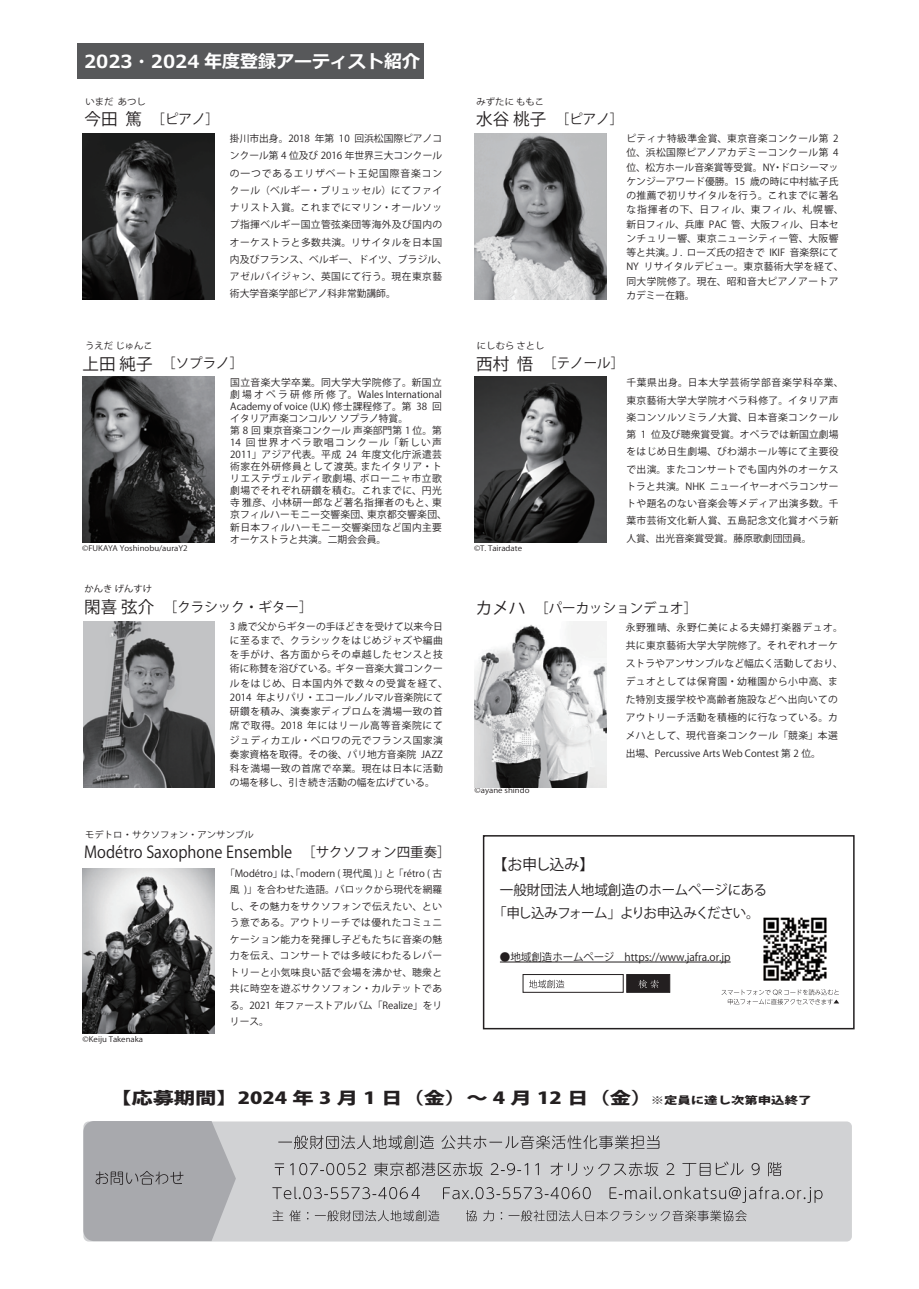
<style>
.page{position:relative;width:919px;height:1289px;background:#fff}
.page>*{position:absolute;margin:0;border:0;box-sizing:border-box;transform-origin:0 0}
.t1{font:700 18px "Meiryo";color:#fff}
.t2{font:800 16.5px "Koz Go Pr 6 N";color:#231f20;scale:1.29 1}
.t3{font:16.5px "Koz Go Pr 6 N";color:#231f20}
.t4{font:16.35px "Koz Go Pr 6 N";letter-spacing:.005em;color:#231f20;scale:.92 1}
.t5{font:15.3px "Koz Go Pr 6 N";letter-spacing:-.035em;color:#231f20}
.t6{font:13.65px/22.8px "Koz Go Pr 6 N";letter-spacing:-.02em;color:#231f20;text-align:center}
.t7{font:13.5px "Koz Go Pr 6 N";color:#231f20}
.t8{font:10.65px "Koz Go Pr 6 N";color:#231f20}
.t9{font:9.75px/14.2px "Koz Go Pr 6 N";letter-spacing:.04em;color:#231f20}
.t10{font:9px "Koz Go Pr 6 N";color:#231f20;scale:1.04 1}
.t11{font:7.5px "Koz Go Pr 6 N";color:#231f20;scale:1.09 1}
.s1{font-size:16.5px}
.s2{font-size:13.5px}
.s3{font-size:10.35px}
</style>
<div class="page">
<div style="left:83px;top:1121px;width:768px;height:120px;background:#d1d2d4;border-radius:5px"></div>
<svg style="left:278px;top:1135px;width:156px;height:14px"></svg>
<svg style="left:441px;top:1135px;width:218px;height:14px"></svg>
<svg style="left:275px;top:1163px;width:9px;height:12px"></svg>
<svg style="left:290px;top:1163px;width:3px;height:12px"></svg>
<svg style="left:299px;top:1163px;width:67px;height:12px"></svg>
<svg style="left:374px;top:1162px;width:108px;height:14px"></svg>
<svg style="left:490px;top:1163px;width:38px;height:12px"></svg>
<svg style="left:535px;top:1163px;width:4px;height:12px"></svg>
<svg style="left:550px;top:1162px;width:27px;height:13px"></svg>
<svg style="left:583px;top:1162px;width:75px;height:14px"></svg>
<svg style="left:666px;top:1163px;width:8px;height:11px"></svg>
<svg style="left:682px;top:1161px;width:61px;height:14px"></svg>
<svg style="left:751px;top:1163px;width:8px;height:12px"></svg>
<svg style="left:768px;top:1162px;width:13px;height:14px"></svg>
<svg style="left:443px;top:1187px;width:147px;height:12px"></svg>
<svg style="left:609px;top:1186px;width:213px;height:16px"></svg>
<svg style="left:272px;top:1210px;width:11px;height:10px"></svg>
<svg style="left:289px;top:1210px;width:11px;height:11px"></svg>
<svg style="left:315px;top:1210px;width:124px;height:11px"></svg>
<svg style="left:466px;top:1210px;width:10px;height:11px"></svg>
<svg style="left:483px;top:1210px;width:11px;height:11px"></svg>
<svg style="left:508px;top:1210px;width:238px;height:11px"></svg>
<svg style="left:272px;top:1186px;width:148px;height:13px"></svg>
<svg style="left:83px;top:1121px;width:153px;height:119px"></svg>
<hr style="left:500px;top:961px;width:230px;height:1px;background:#231f20">
<svg style="left:721px;top:989px;width:118px;height:15px"></svg>
<svg style="left:529px;top:979px;width:35px;height:9px"></svg>
<div style="left:522px;top:974px;width:101px;height:18px;border:1px solid #231f20"></div>
<div style="left:626px;top:974px;width:44px;height:18px;background:#231f20;border:1px solid #231f20"></div>
<svg style="left:638px;top:979px;width:20px;height:9px"></svg>
<div style="left:483px;top:835px;width:371px;height:194px;border:2px solid #231f20"></div>
<div style="left:78px;top:44px;width:346px;height:35px;background:#57585a"></div>
<img style="left:763px;top:917px;width:64px;height:64px">
<img style="left:83px;top:133px;width:131px;height:166px">
<img style="left:83px;top:376px;width:131px;height:166px">
<img style="left:83px;top:868px;width:131px;height:165px">
<img style="left:474px;top:376px;width:132px;height:166px">
<img style="left:474px;top:133px;width:132px;height:166px">
<img style="left:474px;top:621px;width:132px;height:166px">
<img style="left:83px;top:621px;width:132px;height:166px">
<h1 class="t1" style="left:84px;top:48px;width:337px">2023・2024 年度登録アーティスト紹介</h1>
<p class="t10" style="left:85px;top:96px;width:60px">いまだ あつし</p>
<h3 class="t7" style="left:85px;top:111px;width:136px"><span class="s1">今田 篤　</span>［ピアノ］</h3>
<p class="t10" style="left:85px;top:341px;width:67px">うえだ じゅんこ</p>
<p class="t9" style="left:230px;top:130px;width:219px;line-height:17.2px">掛川市出身。2018 年第 10 回浜松国際ピアノコンクール第 4 位及び 2016 年世界三大コンクールの一つであるエリザベート王妃国際音楽コンクール（ベルギー・ブリュッセル）にてファイナリスト入賞。これまでにマリン・オールソップ指揮ベルギー国立管弦楽団等海外及び国内のオーケストラと多数共演。リサイタルを日本国内及びフランス、ベルギー、ドイツ、ブラジル、アゼルバイジャン、英国にて行う。現在東京藝術大学音楽学部ピアノ科非常勤講師。</p>
<h3 class="t7" style="left:83px;top:356px;width:162px"><span class="s1">上田 純子　</span>［ソプラノ］</h3>
<p class="t11" style="left:82px;top:544px;width:98px">©FUKAYA Yoshinobu/auraY2</p>
<p class="t10" style="left:85px;top:584px;width:67px">かんき げんすけ</p>
<p class="t9" style="left:230px;top:377px;width:218px;line-height:12px">国立音楽大学卒業。同大学大学院修了。新国立劇場オペラ研修所修了。Wales International<br>Academy of voice (U.K) 修士課程修了。第 38 回イタリア声楽コンコルソ ソプラノ特賞。<br>第 8 回 東京音楽コンクール 声楽部門第 1 位。第<br>14 回 世界オペラ歌唱コンクール「新しい声<br>2011」アジア代表。平成 24 年度文化庁派遣芸術家在外研修員として渡英。またイタリア・トリエステヴェルディ歌劇場、ボローニャ市立歌劇場でそれぞれ研鑽を積む。これまでに、円光寺 雅彦、小林研一郎など著名指揮者のもと、東京フィルハーモニー交響楽団、東京都交響楽団、新日本フィルハーモニー交響楽団など国内主要オーケストラと共演。二期会会員。</p>
<h3 class="t7" style="left:84px;top:599px;width:230px"><span class="s1">閑喜 弦介　</span>［クラシック・ギター］</h3>
<p class="t9" style="left:230px;top:619px;width:219px">3 歳で父からギターの手ほどきを受けて以来今日に至るまで、クラシックをはじめジャズや編曲を手がけ、各方面からその卓越したセンスと技術に称賛を浴びている。ギター音楽大賞コンクールをはじめ、日本国内外で数々の受賞を経て、<br>2014 年よりパリ・エコールノルマル音楽院にて研鑽を積み、演奏家ディプロムを満場一致の首席で取得。2018 年にはリール高等音楽院にてジュディカエル・ペロワの元でフランス国家演奏家資格を取得。その後、パリ地方音楽院 JAZZ科を満場一致の首席で卒業。現在は日本に活動の場を移し、引き続き活動の幅を広げている。</p>
<p class="t10" style="left:85px;top:829px;width:163px">モデトロ・サクソフォン・アンサンブル</p>
<h3 class="t4" style="left:84px;top:843px;width:400px">Modétro Saxophone Ensemble <span class="s2">［サクソフォン四重奏］</span></h3>
<p class="t11" style="left:83px;top:1034px;width:57px">©Keiju Takenaka</p>
<p class="t9" style="left:230px;top:865px;width:214px;line-height:16.5px;text-align:justify;text-indent:-5px">「Modétro」は、「modern ( 現代風 )」と「rétro ( 古風 )」を合わせた造語。バロックから現代を網羅し、その魅力をサクソフォンで伝えたい、という意である。アウトリーチでは優れたコミュニケーション能力を発揮し子どもたちに音楽の魅力を伝え、コンサートでは多岐にわたるレパートリーと小気味良い話で会場を沸かせ、聴衆と共に時空を遊ぶサクソフォン・カルテットである。2021 年ファーストアルバム「Realize」をリリース。</p>
<p class="t10" style="left:476px;top:96px;width:67px">みずたに ももこ</p>
<h2 class="t3" style="left:476px;top:110px;width:149px">水谷 桃子　<span class="s2">［ピアノ］</span></h2>
<p class="t9" style="left:626px;top:132px;width:219px">ピティナ特級準金賞、東京音楽コンクール第 2位、浜松国際ピアノアカデミーコンクール第 4位、松方ホール音楽賞等受賞。NY・ドロシーマッケンジーアワード優勝。15 歳の時に中村紘子氏の推薦で初リサイタルを行う。これまでに著名な指揮者の下、日フィル、東フィル、札幌響、新日フィル、兵庫 PAC 管、大阪フィル、日本センチュリー響、東京ニューシティー管、大阪響等と共演。Ｊ. ローズ氏の招きで IKIF 音楽祭にて<br>NY リサイタルデビュー。東京藝術大学を経て、同大学院修了。現在、昭和音大ピアノアートアカデミー在籍。</p>
<p class="t10" style="left:477px;top:341px;width:67px">にしむら さとし</p>
<h3 class="t7" style="left:476px;top:356px;width:149px"><span class="s1">西村 悟　</span>［テノール］</h3>
<p class="t11" style="left:474px;top:544px;width:46px">©T. Tairadate</p>
<p class="t9" style="left:626px;top:374px;width:219px;line-height:17.2px">千葉県出身。日本大学芸術学部音楽学科卒業、東京藝術大学大学院オペラ科修了。イタリア声楽コンソルソミラノ大賞、日本音楽コンクール第 1 位及び聴衆賞受賞。オペラでは新国立劇場をはじめ日生劇場、びわ湖ホール等にて主要役で出演。またコンサートでも国内外のオーケストラと共演。NHK ニューイヤーオペラコンサートや題名のない音楽会等メディア出演多数。千葉市芸術文化新人賞、五島記念文化賞オペラ新人賞、出光音楽賞受賞。藤原歌劇団団員。</p>
<h3 class="t7" style="left:476px;top:600px;width:223px"><span class="s1">カメハ　</span>［パーカッションデュオ］</h3>
<p class="t11" style="left:474px;top:786px;width:52px">©ayane shindo</p>
<p class="t9" style="left:625px;top:618px;width:219px;line-height:18px">永野雅晴、永野仁美による夫婦打楽器デュオ。共に東京藝術大学大学院修了。それぞれオーケストラやアンサンブルなど幅広く活動しており、デュオとしては保育園・幼稚園から小中高、また特別支援学校や高齢者施設などへ出向いてのアウトリーチ活動を積極的に行なっている。カメハとして、現代音楽コンクール「競楽」本選出場、Percussive Arts Web Contest 第 2 位。</p>
<h3 class="t5" style="left:492px;top:856px;width:104px">【お申し込み】</h3>
<h3 class="t6" style="left:493px;top:878px;width:275px">一般財団法人地域創造のホームページにある「申し込みフォーム」よりお申込みください。</h3>
<p class="t8" style="left:500px;top:951px;width:232px">●地域創造ホームページ　https://www.jafra.or.jp</p>
<h2 class="t2" style="left:110px;top:1088px;width:545px">【応募期間】2024 年 3 月 1 日（金）～ 4 月 12 日（金）<span class="s3">※定員に達し次第申込終了</span></h2>
</div>
